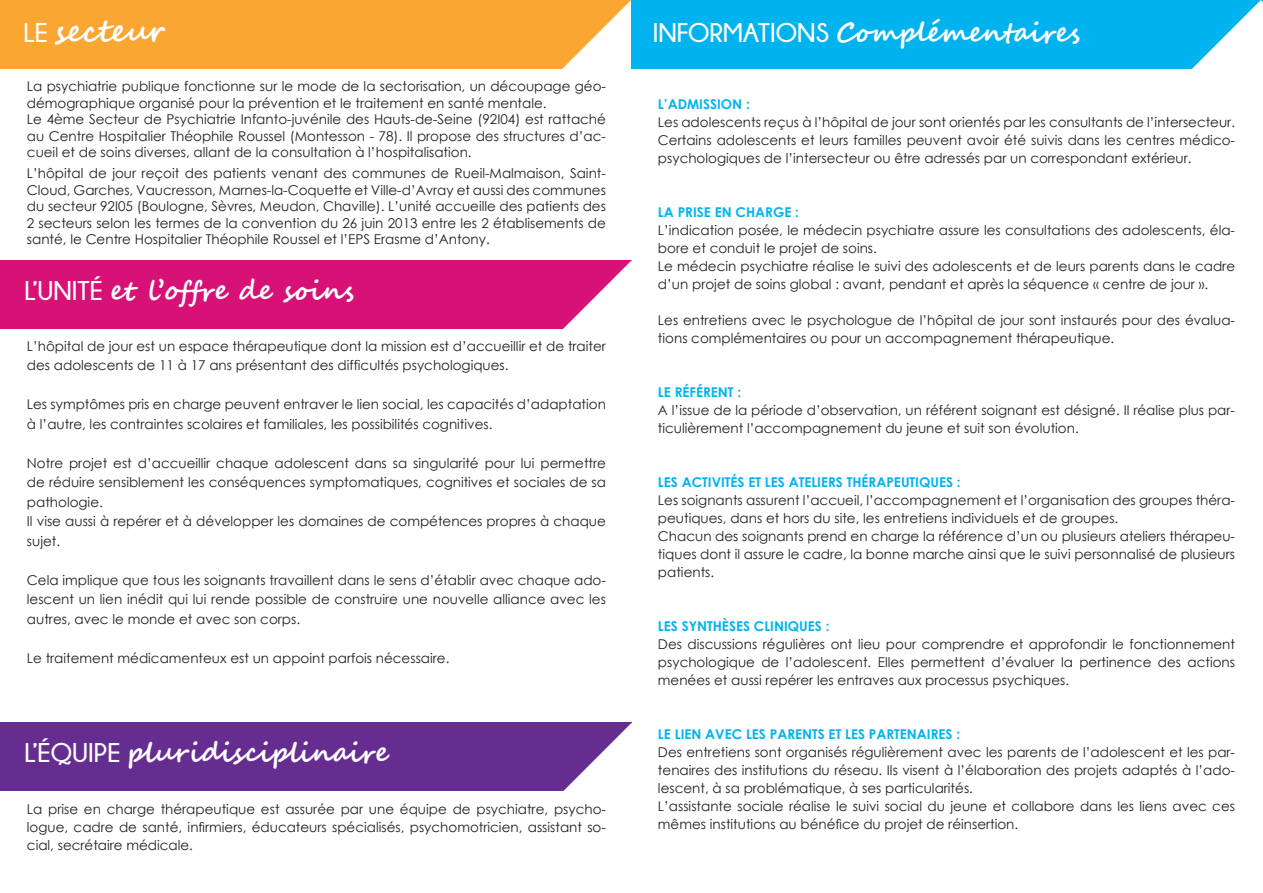
<style>
.page{position:relative;width:1263px;height:893px;background:#fff}
.page>*{position:absolute;margin:0;border:0;box-sizing:border-box;transform-origin:0 0}
.t1{font:700 30px "Segoe Script";color:#fff}
.t2{font:700 27px "Segoe Script";color:#fff}
.t3{font:13.5px/18px "Century Gothic";color:#231f20}
.t4{font:700 13.5px "Century Gothic";color:#00b3ef}
.s1{font-family:"Champagne&Limousines";font-size:27px}
.s2{font-family:"Champagne&Limousines"}
</style>
<div class="page">
<div style="left:0;top:0;width:631px;height:68px;background:#faa633"></div>
<svg style="left:560px;top:0;width:144px;height:69px"></svg>
<div style="left:631px;top:0;width:632px;height:68px;background:#00b3ef"></div>
<svg style="left:1189px;top:0;width:74px;height:69px"></svg>
<div style="left:0;top:723px;width:631px;height:68px;background:#662d91"></div>
<svg style="left:563px;top:723px;width:69px;height:68px"></svg>
<div style="left:0;top:260px;width:631px;height:68px;background:#d81177"></div>
<svg style="left:559px;top:260px;width:73px;height:69px"></svg>
<p class="t1" style="left:23px;top:7px;width:142px"><span class="s1">LE</span> secteur</p>
<p class="t3" style="left:27px;top:78px;width:580px;line-height:16.5px">La psychiatrie publique fonctionne sur le mode de la sectorisation, un découpage géo&shy;démographique organisé pour la prévention et le traitement en santé mentale.</p>
<p class="t3" style="left:27px;top:111px;width:580px;line-height:16.5px;text-align:justify">Le 4ème Secteur de Psychiatrie Infanto-juvénile des Hauts-de-Seine (92I04) est rattaché au Centre Hospitalier Théophile Roussel (Montesson - 78). Il propose des structures d’ac&shy;cueil et de soins diverses, allant de la consultation à l’hospitalisation.</p>
<p class="t3" style="left:27px;top:165px;width:581px;line-height:16.5px;text-align:justify">L’hôpital de jour reçoit des patients venant des communes de Rueil-Malmaison, Saint-Cloud, Garches, Vaucresson, Marnes-la-Coquette et Ville-d’Avray et aussi des communes du secteur 92I05 (Boulogne, Sèvres, Meudon, Chaville). L’unité accueille des patients des 2 secteurs selon les termes de la convention du 26 juin 2013 entre les 2 établisements de santé, le Centre Hospitalier Théophile Roussel et l’EPS Erasme d’Antony.</p>
<p class="t2" style="left:24px;top:268px;width:331px"><span class="s2">L’UNITÉ</span> et l’offre de soins</p>
<p class="t3" style="left:27px;top:336px;width:580px;line-height:19.5px">L’hôpital de jour est un espace thérapeutique dont la mission est d’accueillir et de traiter des adolescents de 11 à 17 ans présentant des difficultés psychologiques.</p>
<p class="t3" style="left:27px;top:394px;width:580px;line-height:19.5px">Les symptômes pris en charge peuvent entraver le lien social, les capacités d’adaptation à l’autre, les contraintes scolaires et familiales, les possibilités cognitives.</p>
<p class="t3" style="left:27px;top:453px;width:580px;line-height:19.5px;text-align:justify">Notre projet est d’accueillir chaque adolescent dans sa singularité pour lui permettre de réduire sensiblement les conséquences symptomatiques, cognitives et sociales de sa pathologie.</p>
<p class="t3" style="left:27px;top:511px;width:580px;line-height:19.5px">Il vise aussi à repérer et à développer les domaines de compétences propres à chaque sujet.</p>
<p class="t3" style="left:27px;top:570px;width:580px;line-height:19.5px;text-align:justify">Cela implique que tous les soignants travaillent dans le sens d’établir avec chaque ado&shy;lescent un lien inédit qui lui rende possible de construire une nouvelle alliance avec les autres, avec le monde et avec son corps.</p>
<p class="t3" style="left:27px;top:649px;width:424px">Le traitement médicamenteux est un appoint parfois nécessaire.</p>
<p class="t2" style="left:24px;top:731px;width:366px"><span class="s2">L’ÉQUIPE</span> pluridisciplinaire</p>
<p class="t3" style="left:27px;top:800px;width:580px;text-align:justify">La prise en charge thérapeutique est assurée par une équipe de psychiatre, psycho&shy;logue, cadre de santé, infirmiers, éducateurs spécialisés, psychomotricien, assistant so&shy;cial, secrétaire médicale.</p>
<p class="t2" style="left:653px;top:11px;width:429px"><span class="s2">INFORMATIONS</span> Complémentaires</p>
<p class="t4" style="left:658px;top:94px;width:93px">L’ADMISSION :</p>
<p class="t3" style="left:658px;top:113px;width:579px;text-align:justify">Les adolescents reçus à l’hôpital de jour sont orientés par les consultants de l’intersecteur.<br>Certains adolescents et leurs familles peuvent avoir été suivis dans les centres médico&shy;psychologiques de l’intersecteur ou être adressés par un correspondant extérieur.</p>
<p class="t4" style="left:658px;top:202px;width:142px">LA PRISE EN CHARGE :</p>
<p class="t3" style="left:658px;top:221px;width:579px">L’indication posée, le médecin psychiatre assure les consultations des adolescents, éla&shy;bore et conduit le projet de soins.</p>
<p class="t3" style="left:658px;top:257px;width:579px">Le médecin psychiatre réalise le suivi des adolescents et de leurs parents dans le cadre d’un projet de soins global : avant, pendant et après la séquence « centre de jour ».</p>
<p class="t3" style="left:658px;top:311px;width:579px">Les entretiens avec le psychologue de l’hôpital de jour sont instaurés pour des évalua&shy;tions complémentaires ou pour un accompagnement thérapeutique.</p>
<p class="t4" style="left:658px;top:382px;width:85px">LE RÉFÉRENT :</p>
<p class="t3" style="left:658px;top:401px;width:579px">A l’issue de la période d’observation, un référent soignant est désigné. Il réalise plus par&shy;ticulièrement l’accompagnement du jeune et suit son évolution.</p>
<p class="t4" style="left:658px;top:472px;width:304px">LES ACTIVITÉS ET LES ATELIERS THÉRAPEUTIQUES :</p>
<p class="t3" style="left:658px;top:491px;width:579px">Les soignants assurent l’accueil, l’accompagnement et l’organisation des groupes théra&shy;peutiques, dans et hors du site, les entretiens individuels et de groupes.</p>
<p class="t3" style="left:658px;top:527px;width:579px;text-align:justify">Chacun des soignants prend en charge la référence d’un ou plusieurs ateliers thérapeu&shy;tiques dont il assure le cadre, la bonne marche ainsi que le suivi personnalisé de plusieurs patients.</p>
<p class="t4" style="left:658px;top:616px;width:173px">LES SYNTHÈSES CLINIQUES :</p>
<p class="t3" style="left:658px;top:635px;width:579px;text-align:justify">Des discussions régulières ont lieu pour comprendre et approfondir le fonctionnement psychologique de l’adolescent. Elles permettent d’évaluer la pertinence des actions menées et aussi repérer les entraves aux processus psychiques.</p>
<p class="t4" style="left:658px;top:724px;width:304px">LE LIEN AVEC LES PARENTS ET LES PARTENAIRES :</p>
<p class="t3" style="left:658px;top:743px;width:579px;text-align:justify">Des entretiens sont organisés régulièrement avec les parents de l’adolescent et les par&shy;tenaires des institutions du réseau. Ils visent à l’élaboration des projets adaptés à l’ado&shy;lescent, à sa problématique, à ses particularités.</p>
<p class="t3" style="left:658px;top:797px;width:578px">L’assistante sociale réalise le suivi social du jeune et collabore dans les liens avec ces mêmes institutions au bénéfice du projet de réinsertion.</p>
</div>
